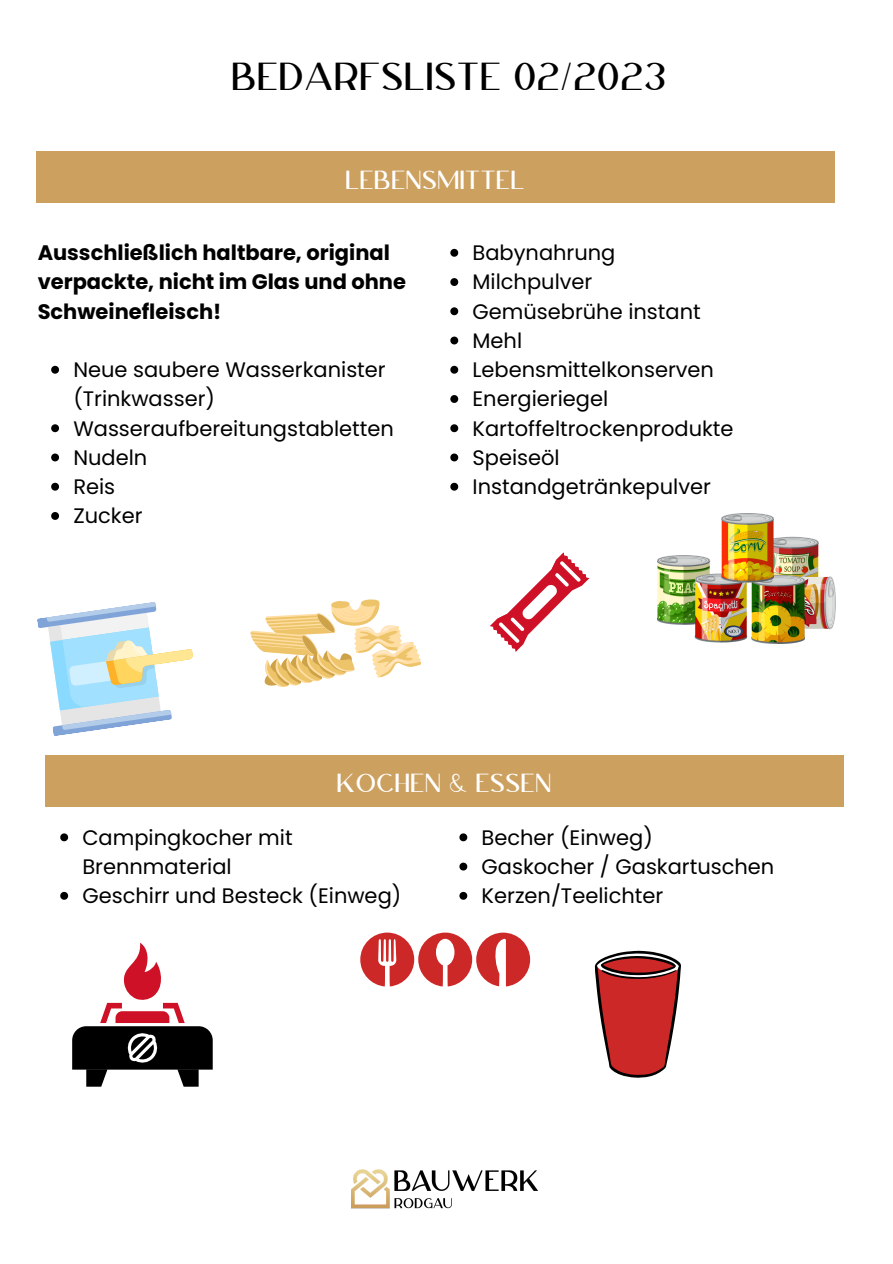
<style>
.page{position:relative;width:893px;height:1264px;background:#fff}
.page>*{position:absolute;margin:0;border:0;box-sizing:border-box;transform-origin:0 0}
.t1{font:600 38.85px "Aurora";color:#000}
.t2{font:600 26.1px "Aurora";color:#fff}
.t3{font:21px/29.2px "Poppins";color:#000}
.t4{font:700 21px/29.2px "Poppins";color:#000}
</style>
<div class="page">
<div style="left:37px;top:152px;width:797px;height:51px;background:#cca05f"></div>
<img style="left:352px;top:1169px;width:186px;height:40px">
<svg style="left:37px;top:602px;width:156px;height:134px"></svg>
<img style="left:657px;top:513px;width:178px;height:130px">
<svg style="left:250px;top:599px;width:171px;height:88px"></svg>
<svg style="left:490px;top:552px;width:99px;height:99px"></svg>
<div style="left:46px;top:755px;width:797px;height:51px;background:#cca05f"></div>
<svg style="left:360px;top:932px;width:170px;height:54px"></svg>
<svg style="left:594px;top:950px;width:87px;height:127px"></svg>
<svg style="left:72px;top:942px;width:141px;height:144px"></svg>
<svg style="left:51px;top:366px;width:8px;height:8px"></svg>
<svg style="left:51px;top:424px;width:8px;height:8px"></svg>
<svg style="left:51px;top:453px;width:8px;height:8px"></svg>
<svg style="left:51px;top:483px;width:8px;height:7px"></svg>
<svg style="left:51px;top:512px;width:8px;height:8px"></svg>
<svg style="left:450px;top:249px;width:8px;height:8px"></svg>
<svg style="left:450px;top:278px;width:8px;height:8px"></svg>
<svg style="left:450px;top:307px;width:8px;height:8px"></svg>
<svg style="left:450px;top:336px;width:8px;height:8px"></svg>
<svg style="left:450px;top:366px;width:8px;height:8px"></svg>
<svg style="left:450px;top:395px;width:8px;height:8px"></svg>
<svg style="left:450px;top:424px;width:8px;height:8px"></svg>
<svg style="left:450px;top:453px;width:8px;height:8px"></svg>
<svg style="left:450px;top:483px;width:8px;height:7px"></svg>
<svg style="left:60px;top:833px;width:8px;height:8px"></svg>
<svg style="left:60px;top:891px;width:8px;height:8px"></svg>
<svg style="left:459px;top:833px;width:8px;height:8px"></svg>
<svg style="left:459px;top:862px;width:8px;height:8px"></svg>
<svg style="left:459px;top:891px;width:8px;height:8px"></svg>
<h1 class="t1" style="left:233px;top:52px;width:436px">BEDARFSLISTE 02/2023</h1>
<p class="t2" style="left:346px;top:163px;width:181px">LEBENSMITTEL</p>
<p class="t4" style="left:38px;top:238px;width:370px">Ausschließlich haltbare, original verpackte, nicht im Glas und ohne<br>Schweinefleisch!</p>
<p class="t3" style="left:472px;top:238px;width:262px">Babynahrung<br>Milchpulver<br>Gemüsebrühe instant<br>Mehl<br>Lebensmittelkonserven<br>Energieriegel<br>Kartoffeltrockenprodukte<br>Speiseöl<br>Instandgetränkepulver</p>
<p class="t3" style="left:73px;top:355px;width:322px">Neue saubere Wasserkanister (Trinkwasser)<br>Wasseraufbereitungstabletten<br>Nudeln<br>Reis<br>Zucker</p>
<p class="t2" style="left:338px;top:766px;width:216px">KOCHEN &amp; ESSEN</p>
<p class="t3" style="left:82px;top:822px;width:320px">Campingkocher mit<br>Brennmaterial<br>Geschirr und Besteck (Einweg)</p>
<p class="t3" style="left:481px;top:822px;width:294px">Becher (Einweg)<br>Gaskocher / Gaskartuschen<br>Kerzen/Teelichter</p>
</div>
